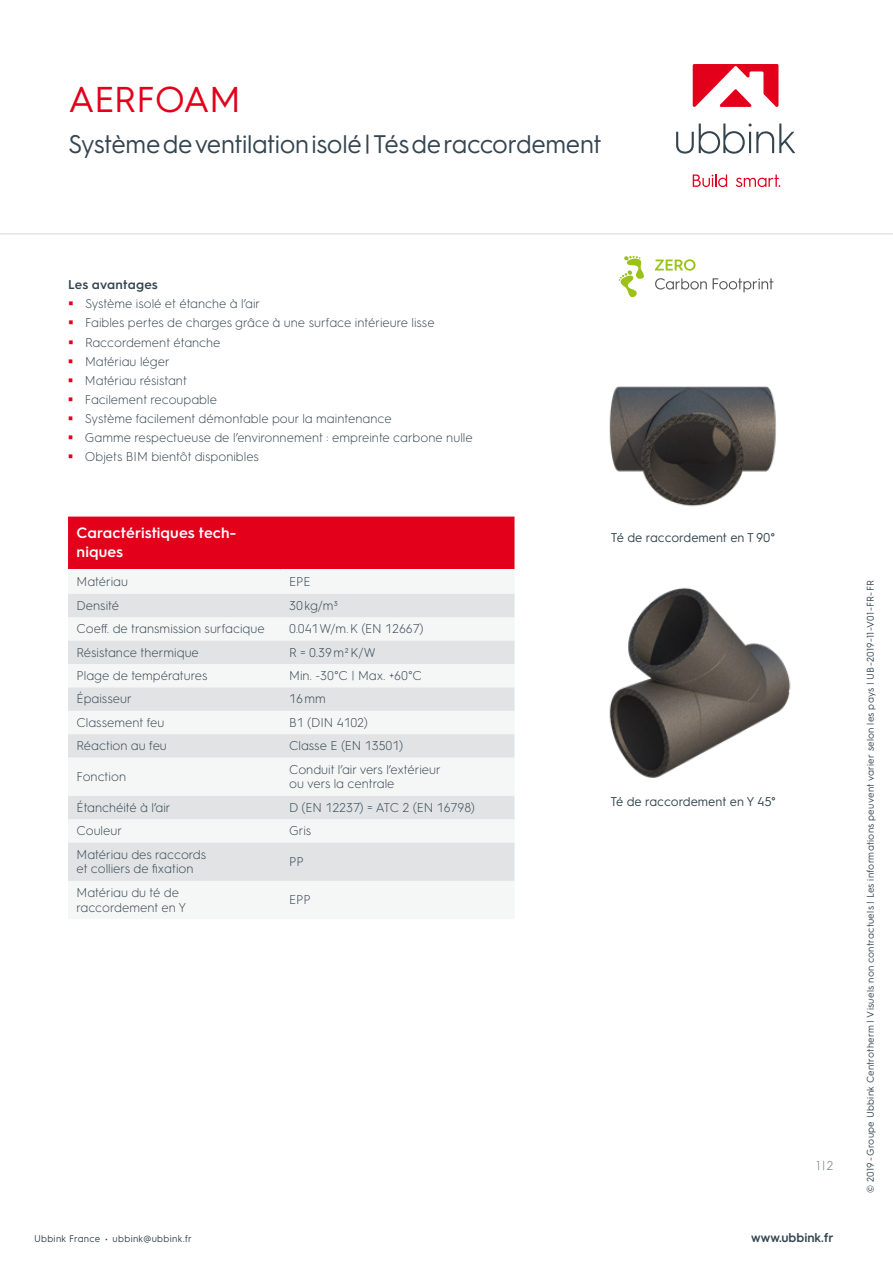
<style>
.page{position:relative;width:893px;height:1263px;background:#fff}
.page>*{position:absolute;margin:0;border:0;box-sizing:border-box;transform-origin:0 0}
.t1{font:36px "HGS3";letter-spacing:-.02em;color:#e2001a}
.t2{font:25.5px "HGS3";letter-spacing:-.015em;color:#344550}
.t3{font:600 15px/19.2px "HGS3";letter-spacing:.005em;color:#fff}
.t4{font:300 12.75px/19.2px "HGS3";color:#344550}
.t5{font:12.75px "HGS3";color:#344550}
.t6{font:600 12.75px "HGS3";letter-spacing:.005em;color:#344550}
.t7{font:300 12.75px "HGS3";color:#67747c}
.t8{font:9.75px "HGS3";letter-spacing:.03em;color:#344550}
</style>
<div class="page">
<svg style="left:676px;top:124px;width:119px;height:30px"></svg>
<svg style="left:693px;top:174px;width:34px;height:13px"></svg>
<svg style="left:736px;top:174px;width:44px;height:13px"></svg>
<svg style="left:693px;top:64px;width:85px;height:43px"></svg>
<hr style="left:0;top:233px;width:893px;height:2px;background:#e1e3e5">
<div style="left:68px;top:517px;width:446px;height:52px;background:#e2001a"></div>
<svg style="left:68px;top:594px;width:446px;height:287px;fill:#e1e3e5"></svg>
<img style="left:609px;top:386px;width:167px;height:121px">
<img style="left:609px;top:587px;width:182px;height:191px">
<svg style="left:619px;top:256px;width:25px;height:42px"></svg>
<svg style="left:655px;top:259px;width:40px;height:12px"></svg>
<svg style="left:655px;top:278px;width:52px;height:12px"></svg>
<svg style="left:713px;top:278px;width:60px;height:14px"></svg>
<h1 class="t1" style="left:68px;top:74px;width:174px">AERFOAM</h1>
<h2 class="t2" style="left:68px;top:126px;width:535px">Système de ventilation isolé | Tés de raccordement</h2>
<p class="t6" style="left:68px;top:276px;width:91px">Les avantages</p>
<p class="t4" style="left:85px;top:293px;width:389px">Système isolé et étanche à l’air<br>Faibles pertes de charges grâce à une surface intérieure lisse Raccordement étanche<br>Matériau léger<br>Matériau résistant<br>Facilement recoupable<br>Système facilement démontable pour la maintenance<br>Gamme respectueuse de l’environnement : empreinte carbone nulle Objets BIM bientôt disponibles</p>
<p class="t3" style="left:77px;top:522px;width:161px">Caractéristiques tech&shy;niques</p>
<p class="t4" style="left:77px;top:572px;width:53px">Matériau</p>
<p class="t4" style="left:289px;top:572px;width:23px">EPE</p>
<p class="t4" style="left:77px;top:595px;width:44px">Densité</p>
<p class="t4" style="left:289px;top:595px;width:51px">30kg/m³</p>
<p class="t4" style="left:77px;top:618px;width:190px">Coeff. de transmission surfacique</p>
<p class="t4" style="left:289px;top:618px;width:136px">0.041W/m.K (EN 12667)</p>
<p class="t4" style="left:77px;top:642px;width:124px">Résistance thermique</p>
<p class="t4" style="left:289px;top:642px;width:88px">R = 0.39m²K/W</p>
<p class="t4" style="left:77px;top:665px;width:132px">Plage de températures</p>
<p class="t4" style="left:289px;top:665px;width:134px">Min. -30°C | Max. +60°C</p>
<p class="t4" style="left:77px;top:688px;width:57px">Épaisseur</p>
<p class="t4" style="left:289px;top:688px;width:38px">16mm</p>
<p class="t4" style="left:77px;top:712px;width:89px">Classement feu</p>
<p class="t4" style="left:289px;top:712px;width:80px">B1 (DIN 4102)</p>
<p class="t4" style="left:77px;top:735px;width:92px">Réaction au feu</p>
<p class="t4" style="left:289px;top:735px;width:116px">Classe E (EN 13501)</p>
<p class="t4" style="left:77px;top:766px;width:51px">Fonction</p>
<p class="t4" style="left:289px;top:761px;width:153px;line-height:14.9px">Conduit l’air vers l’extérieur ou vers la centrale</p>
<p class="t4" style="left:77px;top:797px;width:96px">Étanchéité à l’air</p>
<p class="t4" style="left:289px;top:797px;width:187px">D (EN 12237) = ATC 2 (EN 16798)</p>
<p class="t4" style="left:77px;top:820px;width:47px">Couleur</p>
<p class="t4" style="left:289px;top:820px;width:24px">Gris</p>
<p class="t4" style="left:77px;top:846px;width:131px;line-height:14.9px">Matériau des raccords et colliers de fixation</p>
<p class="t4" style="left:289px;top:851px;width:16px">PP</p>
<p class="t4" style="left:77px;top:884px;width:111px;line-height:14.9px">Matériau du té de raccordement en Y</p>
<p class="t4" style="left:289px;top:889px;width:23px">EPP</p>
<p class="t8" style="left:34px;top:1231px;width:159px">Ubbink France • ubbink@ubbink.fr</p>
<p class="t5" style="left:611px;top:528px;width:166px">Té de raccordement en T 90°</p>
<p class="t5" style="left:610px;top:792px;width:167px">Té de raccordement en Y 45°</p>
<p class="t7" style="left:817px;top:1157px;width:18px">1|2</p>
<p class="t6" style="left:751px;top:1228px;width:84px">www.ubbink.fr</p>
<p class="t8" style="left:864px;top:1193px;width:614px;rotate:-90deg">© 2019-Groupe Ubbink Centrotherm | Visuels non contractuels | Les informations peuvent varier selon les pays | UB-2019-11-V01-FR-FR</p>
</div>
